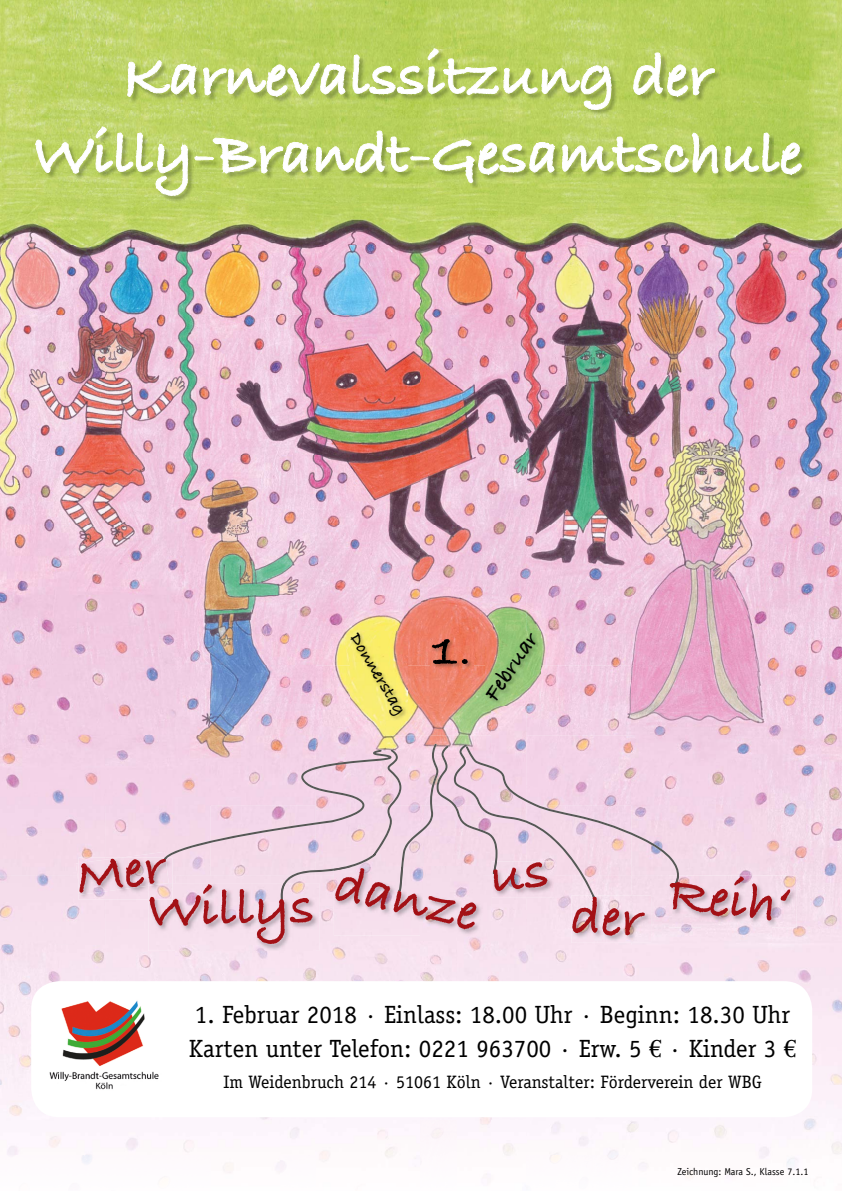
<style>
.page{position:relative;width:842px;height:1191px;background:#fff}
.page>*{position:absolute;margin:0;border:0;box-sizing:border-box;transform-origin:0 0}
.t1{font:700 61px/78.1px "Bradley Hand ITCTT";color:#fff;text-align:center}
.t2{font:700 54.2px "Bradley Hand ITCTT";color:#a31116}
.t3{font:700 50px "Bradley Hand ITCTT";color:#000}
.t4{font:25px/34px "Officina Serif";color:#000}
.t5{font:700 23px "Bradley Hand ITCTT";color:#000}
.t6{font:18px "Officina Serif";color:#000}
.t7{font:700 18px "Bradley Hand ITCTT";color:#000}
.t8{font:10px "Officina Sans";color:#000}
.s1{font-family:"Euro Serif"}
</style>
<div class="page">
<img style="left:0;top:0;width:105px;height:70px">
<img style="left:105px;top:0;width:632px;height:50px">
<img style="left:737px;top:0;width:105px;height:70px">
<img style="left:0;top:70px;width:37px;height:105px">
<img style="left:807px;top:70px;width:35px;height:210px">
<img style="left:0;top:175px;width:105px;height:980px">
<img style="left:105px;top:203px;width:632px;height:462px">
<img style="left:737px;top:203px;width:70px;height:77px">
<img style="left:737px;top:280px;width:105px;height:595px">
<img style="left:105px;top:665px;width:246px;height:78px">
<img style="left:386px;top:665px;width:105px;height:70px">
<img style="left:526px;top:665px;width:211px;height:210px">
<img style="left:351px;top:721px;width:35px;height:22px">
<img style="left:491px;top:705px;width:35px;height:451px">
<img style="left:386px;top:735px;width:93px;height:8px">
<div style="left:105px;top:936px;width:70px;height:45px;background:#f7e3f0"></div>
<img style="left:456px;top:936px;width:35px;height:239px">
<img style="left:526px;top:927px;width:176px;height:249px">
<img style="left:772px;top:875px;width:70px;height:289px">
<img style="left:316px;top:936px;width:105px;height:231px">
<img style="left:421px;top:936px;width:35px;height:226px">
<img style="left:702px;top:927px;width:70px;height:232px">
<img style="left:175px;top:950px;width:105px;height:31px">
<img style="left:280px;top:950px;width:36px;height:222px">
<img style="left:210px;top:1117px;width:71px;height:56px">
<img style="left:8px;top:1155px;width:203px;height:18px">
<div style="left:31px;top:981px;width:781px;height:136px;background:#fff;border-radius:28px"></div>
<img style="left:37px;top:50px;width:771px;height:153px">
<svg style="left:127px;top:60px;width:70px;height:37px;background:#bbcd78"></svg>
<svg style="left:203px;top:62px;width:143px;height:35px;background:#bacd74"></svg>
<svg style="left:352px;top:48px;width:260px;height:62px;background:#b9ce69"></svg>
<svg style="left:633px;top:52px;width:82px;height:45px;background:#b9cc6f"></svg>
<svg style="left:35px;top:126px;width:153px;height:70px;background:#bdd170"></svg>
<svg style="left:194px;top:138px;width:114px;height:36px;background:#bbcd75"></svg>
<svg style="left:315px;top:131px;width:240px;height:52px;background:#b9cd6a"></svg>
<svg style="left:562px;top:133px;width:156px;height:40px;background:#bcce75"></svg>
<svg style="left:725px;top:132px;width:77px;height:43px;background:#b2c968"></svg>
<img style="left:49px;top:1000px;width:110px;height:90px">
<img style="left:350px;top:632px;width:58px;height:89px">
<img style="left:431px;top:638px;width:42px;height:31px">
<img style="left:485px;top:631px;width:55px;height:74px">
<img style="left:148px;top:936px;width:171px;height:14px">
<img style="left:571px;top:936px;width:80px;height:6px">
<img style="left:679px;top:875px;width:118px;height:52px">
<svg style="left:76px;top:743px;width:603px;height:193px;background:#ebd0e0"></svg>
<h1 class="t1" style="left:33px;top:34px;width:771px">Karnevalssitzung der<br>Willy-Brandt-Gesamtschule</h1>
<p class="t7" style="left:366px;top:627px;width:93px;rotate:59deg">Donnerstag</p>
<h3 class="t3" style="left:432px;top:611px;width:41px">1.</h3>
<p class="t5" style="left:475px;top:688px;width:78px;rotate:-56deg">Februar</p>
<h2 class="t2" style="left:147px;top:868px;width:168px;rotate:-1deg">Willys</h2>
<h2 class="t2" style="left:344px;top:843px;width:147px;rotate:12deg">danze</h2>
<h2 class="t2" style="left:673px;top:852px;width:123px;rotate:6deg">Reih‘</h2>
<p class="t4" style="left:189px;top:997px;width:609px">1. Februar 2018 · Einlass: 18.00 Uhr · Beginn: 18.30 Uhr<br>Karten unter Telefon: 0221 963700 · Erw. 5 <span class="s1">€</span> · Kinder 3 <span class="s1">€</span></p>
<p class="t6" style="left:223px;top:1071px;width:540px">Im Weidenbruch 214 · 51061 Köln · Veranstalter: Förderverein der WBG</p>
<p class="t8" style="left:677px;top:1165px;width:132px">Zeichnung: Mara S., Klasse 7.1.1</p>
</div>
